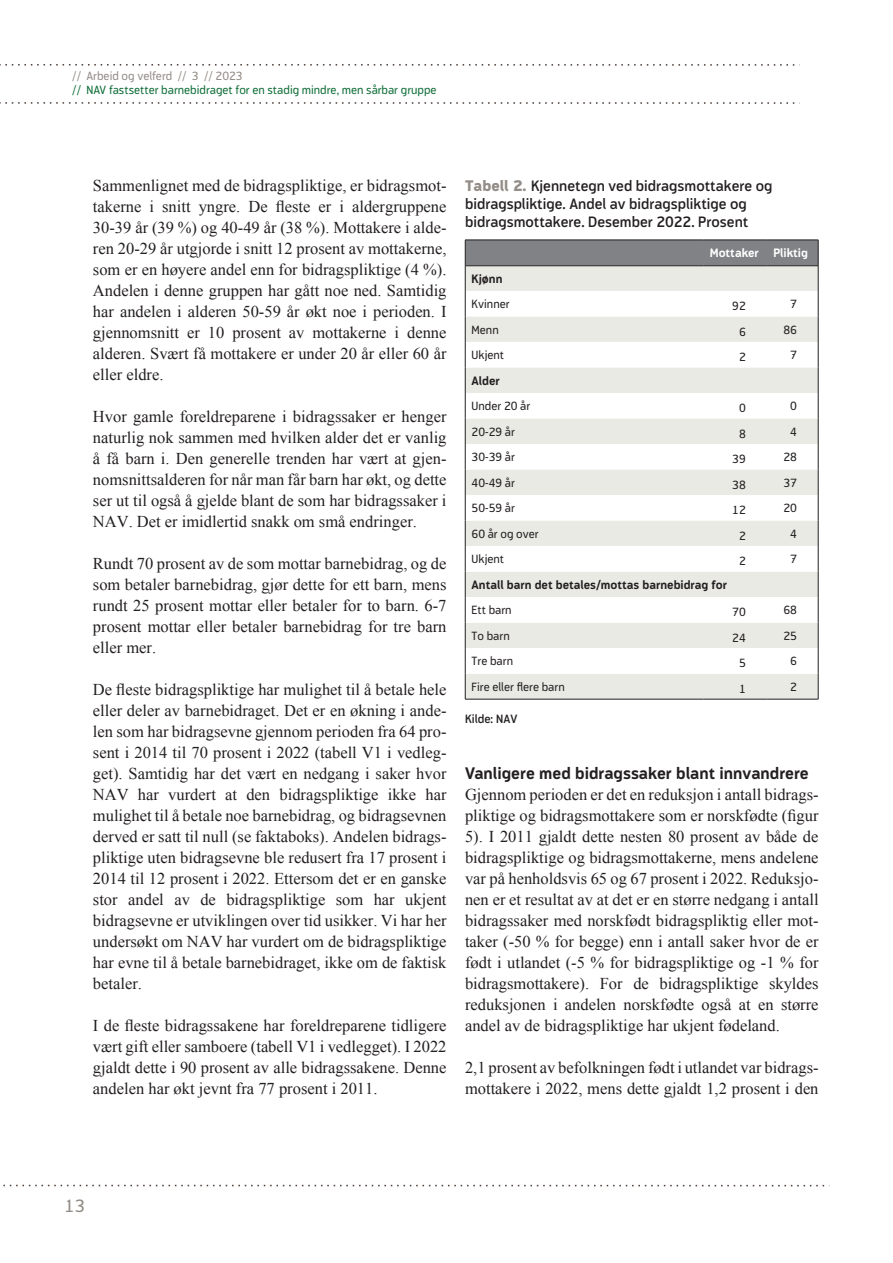
<style>
.page{position:relative;width:893px;height:1263px;background:#fff}
.page>*{position:absolute;margin:0;border:0;box-sizing:border-box;transform-origin:0 0}
.t1{font:18px "Modus";color:#948d87}
.t2{font:16.5px/21px "Times New Roman";color:#231f20;text-align:justify}
.t3{font:700 16.5px "Modus";color:#231f20}
.t4{font:600 15px/18px "Modus";color:#231f20}
.t5{font:12px "Modus";color:#231f20}
.t6{font:12px "Modus";color:#106e39}
.t7{font:700 12px "Modus";color:#231f20}
.t8{font:12px "Modus";color:#948d87}
.t9{font:700 12px "Modus";color:#fff}
.t10{font:600 12px "Modus";color:#231f20}
.s1{font-weight:800;color:#948d87}
</style>
<div class="page">
<svg style="left:0;top:64px;width:795px;height:2px"></svg>
<svg style="left:0;top:102px;width:795px;height:2px"></svg>
<svg style="left:3px;top:1185px;width:822px;height:1px"></svg>
<svg style="left:465px;top:240px;width:354px;height:459px"></svg>
<hr style="left:465px;top:699px;width:238px;height:1px;background:#231f20">
<hr style="left:703px;top:699px;width:64px;height:1px;background:#231f20">
<hr style="left:767px;top:699px;width:51px;height:1px;background:#231f20">
<p class="t8" style="left:72px;top:69px;width:172px">// Arbeid og velferd // 3 // 2023</p>
<p class="t6" style="left:72px;top:83px;width:366px">// NAV fastsetter barnebidraget for en stadig mindre, men sårbar gruppe</p>
<p class="t2" style="left:93px;top:175px;width:355px">Sammenlignet med de bidragspliktige, er bidragsmot&shy;takerne i snitt yngre. De fleste er i aldergruppene 30-39 år (39 %) og 40-49 år (38 %). Mottakere i alde&shy;ren 20-29 år utgjorde i snitt 12 prosent av mottakerne, som er en høyere andel enn for bidragspliktige (4 %).<br>Andelen i denne gruppen har gått noe ned. Samtidig har andelen i alderen 50-59 år økt noe i perioden. I gjennomsnitt er 10 prosent av mottakerne i denne alderen. Svært få mottakere er under 20 år eller 60 år eller eldre.</p>
<p class="t2" style="left:93px;top:406px;width:355px">Hvor gamle foreldreparene i bidragssaker er henger naturlig nok sammen med hvilken alder det er vanlig å få barn i. Den generelle trenden har vært at gjen&shy;nomsnittsalderen for når man får barn har økt, og dette ser ut til også å gjelde blant de som har bidragssaker i NAV. Det er imidlertid snakk om små endringer.</p>
<p class="t2" style="left:93px;top:553px;width:355px">Rundt 70 prosent av de som mottar barnebidrag, og de som betaler barnebidrag, gjør dette for ett barn, mens rundt 25 prosent mottar eller betaler for to barn. 6-7 prosent mottar eller betaler barnebidrag for tre barn eller mer.</p>
<p class="t2" style="left:93px;top:679px;width:355px">De fleste bidragspliktige har mulighet til å betale hele eller deler av barnebidraget. Det er en økning i ande&shy;len som har bidragsevne gjennom perioden fra 64 pro&shy;sent i 2014 til 70 prosent i 2022 (tabell V1 i vedleg&shy;get). Samtidig har det vært en nedgang i saker hvor NAV har vurdert at den bidragspliktige ikke har mulighet til å betale noe barnebidrag, og bidragsevnen derved er satt til null (se faktaboks). Andelen bidrags&shy;pliktige uten bidragsevne ble redusert fra 17 prosent i 2014 til 12 prosent i 2022. Ettersom det er en ganske stor andel av de bidragspliktige som har ukjent bidragsevne er utviklingen over tid usikker. Vi har her undersøkt om NAV har vurdert om de bidragspliktige har evne til å betale barnebidraget, ikke om de faktisk betaler.</p>
<p class="t2" style="left:93px;top:1015px;width:355px">I de fleste bidragssakene har foreldreparene tidligere vært gift eller samboere (tabell V1 i vedlegget). I 2022 gjaldt dette i 90 prosent av alle bidragssakene. Denne andelen har økt jevnt fra 77 prosent i 2011.</p>
<p class="t4" style="left:465px;top:177px;width:309px"><span class="s1">Tabell 2.</span> Kjennetegn ved bidragsmottakere og bidragspliktige. Andel av bidragspliktige og bidragsmottakere. Desember 2022. Prosent</p>
<p class="t9" style="left:710px;top:246px;width:100px">Mottaker Pliktig</p>
<p class="t7" style="left:472px;top:272px;width:32px">Kjønn</p>
<p class="t5" style="left:472px;top:297px;width:39px">Kvinner</p>
<p class="t5" style="left:732px;top:299px;width:15px">92</p>
<p class="t5" style="left:790px;top:297px;width:8px">7</p>
<p class="t5" style="left:472px;top:323px;width:29px">Menn</p>
<p class="t5" style="left:739px;top:325px;width:8px">6</p>
<p class="t5" style="left:783px;top:323px;width:15px">86</p>
<p class="t5" style="left:472px;top:348px;width:34px">Ukjent</p>
<p class="t5" style="left:739px;top:350px;width:8px">2</p>
<p class="t5" style="left:790px;top:348px;width:8px">7</p>
<p class="t7" style="left:472px;top:374px;width:30px">Alder</p>
<p class="t5" style="left:472px;top:399px;width:60px">Under 20 år</p>
<p class="t5" style="left:739px;top:401px;width:8px">0</p>
<p class="t5" style="left:790px;top:399px;width:8px">0</p>
<p class="t5" style="left:472px;top:425px;width:45px">20-29 år</p>
<p class="t5" style="left:739px;top:427px;width:8px">8</p>
<p class="t5" style="left:790px;top:425px;width:8px">4</p>
<p class="t5" style="left:472px;top:450px;width:45px">30-39 år</p>
<p class="t5" style="left:732px;top:452px;width:15px">39</p>
<p class="t5" style="left:783px;top:450px;width:15px">28</p>
<p class="t5" style="left:472px;top:476px;width:45px">40-49 år</p>
<p class="t5" style="left:732px;top:478px;width:15px">38</p>
<p class="t5" style="left:783px;top:476px;width:15px">37</p>
<p class="t5" style="left:472px;top:501px;width:45px">50-59 år</p>
<p class="t5" style="left:732px;top:503px;width:15px">12</p>
<p class="t5" style="left:783px;top:501px;width:15px">20</p>
<p class="t5" style="left:472px;top:527px;width:69px">60 år og over</p>
<p class="t5" style="left:739px;top:529px;width:8px">2</p>
<p class="t5" style="left:790px;top:527px;width:8px">4</p>
<p class="t5" style="left:472px;top:552px;width:34px">Ukjent</p>
<p class="t5" style="left:739px;top:554px;width:8px">2</p>
<p class="t5" style="left:790px;top:552px;width:8px">7</p>
<p class="t7" style="left:472px;top:578px;width:257px">Antall barn det betales/mottas barnebidrag for</p>
<p class="t5" style="left:472px;top:603px;width:42px">Ett barn</p>
<p class="t5" style="left:732px;top:605px;width:15px">70</p>
<p class="t5" style="left:783px;top:603px;width:15px">68</p>
<p class="t5" style="left:472px;top:629px;width:40px">To barn</p>
<p class="t5" style="left:732px;top:631px;width:15px">24</p>
<p class="t5" style="left:783px;top:629px;width:15px">25</p>
<p class="t5" style="left:472px;top:654px;width:43px">Tre barn</p>
<p class="t5" style="left:739px;top:656px;width:8px">5</p>
<p class="t5" style="left:790px;top:654px;width:8px">6</p>
<p class="t5" style="left:472px;top:680px;width:95px">Fire eller flere barn</p>
<p class="t5" style="left:739px;top:682px;width:8px">1</p>
<p class="t5" style="left:790px;top:680px;width:8px">2</p>
<p class="t10" style="left:465px;top:712px;width:54px">Kilde: NAV</p>
<p class="t3" style="left:465px;top:764px;width:345px">Vanligere med bidragssaker blant innvandrere</p>
<p class="t2" style="left:465px;top:784px;width:355px">Gjennom perioden er det en reduksjon i antall bidrags&shy;pliktige og bidragsmottakere som er norskfødte (figur 5). I 2011 gjaldt dette nesten 80 prosent av både de bidragspliktige og bidragsmottakerne, mens andelene var på henholdsvis 65 og 67 prosent i 2022. Reduksjo&shy;nen er et resultat av at det er en større nedgang i antall bidragssaker med norskfødt bidragspliktig eller mot&shy;taker (-50 % for begge) enn i antall saker hvor de er født i utlandet (-5 % for bidragspliktige og -1 % for bidragsmottakere). For de bidragspliktige skyldes reduksjonen i andelen norskfødte også at en større andel av de bidragspliktige har ukjent fødeland.</p>
<p class="t2" style="left:465px;top:1057px;width:355px">2,1 prosent av befolkningen født i utlandet var bidrags&shy;mottakere i 2022, mens dette gjaldt 1,2 prosent i den</p>
<p class="t1" style="left:65px;top:1195px;width:22px">13</p>
</div>
